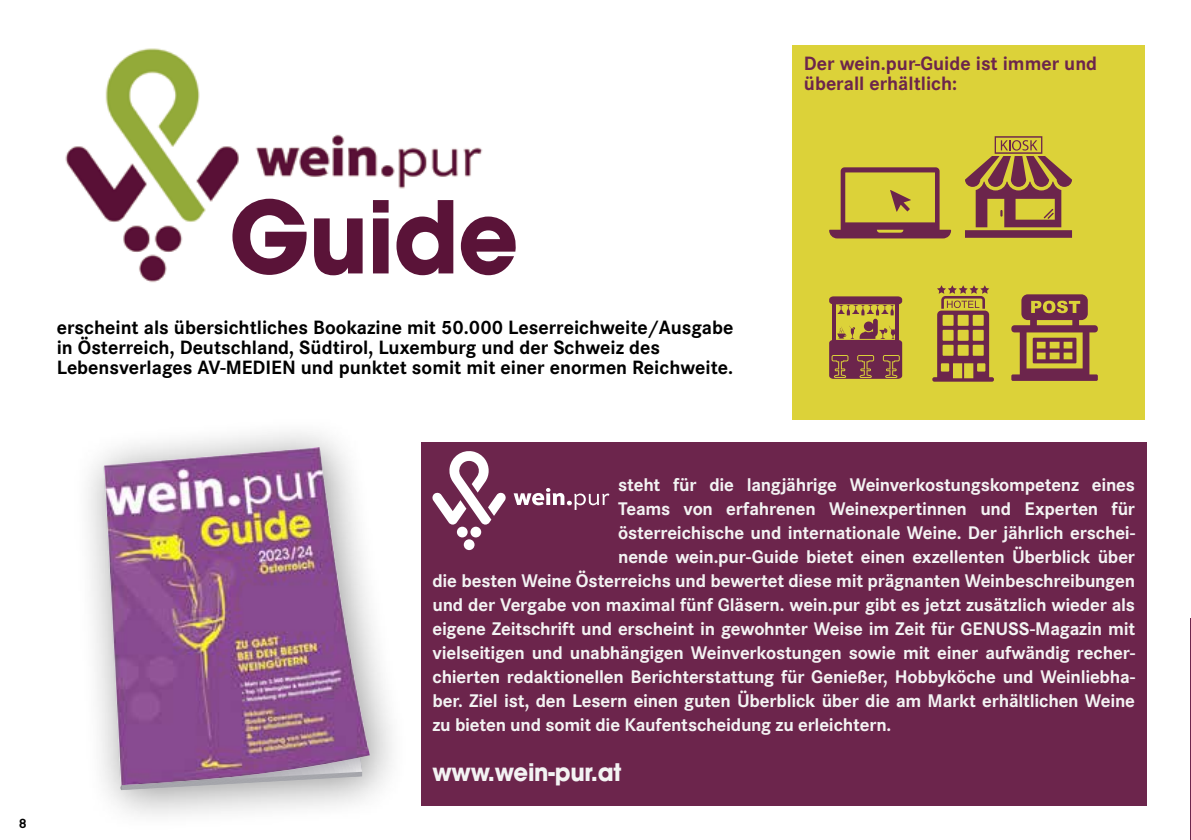
<style>
.page{position:relative;width:1191px;height:840px;background:#fff}
.page>*{position:absolute;margin:0;border:0;box-sizing:border-box;transform-origin:0 0}
.t1{font:700 99px "ITC Avant Garde Std";letter-spacing:-.01em;color:#5a1338;scale:.95 1}
.t2{font:700 24px "ITC Avant Garde Std";letter-spacing:-.01em;color:#f3f3f3;scale:.95 1}
.t3{font:700 20px/20px "Corporate S";color:#000}
.t4{font:700 20px/20px "Corporate S";color:#6c254c}
.t5{font:700 19px "Corporate S";letter-spacing:-.01em;color:#f3f3f3}
.t6{font:700 14px "Corporate S";color:#000}
</style>
<div class="page">
<hr style="left:1190px;top:618px;width:1px;height:221px;background:#6c254c">
<img style="left:65px;top:48px;width:418px;height:235px">
<div style="left:792px;top:45px;width:353px;height:375px;background:#dcd239"></div>
<div style="left:71px;top:415px;width:339px;height:416px;background:#000;opacity:.4"></div>
<svg style="left:103px;top:465px;width:18px;height:324px"></svg>
<img style="left:104px;top:447px;width:266px;height:337px">
<div style="left:421px;top:442px;width:725px;height:363px;background:#6c254c"></div>
<svg style="left:829px;top:167px;width:122px;height:71px"></svg>
<svg style="left:829px;top:296px;width:73px;height:82px"></svg>
<svg style="left:932px;top:285px;width:62px;height:96px"></svg>
<svg style="left:1011px;top:294px;width:86px;height:86px"></svg>
<svg style="left:965px;top:136px;width:107px;height:102px"></svg>
<div style="left:464px;top:539px;width:10px;height:10px;background:#fff;border-radius:50%"></div>
<div style="left:457px;top:526px;width:10px;height:11px;background:#fff;border-radius:50%"></div>
<div style="left:470px;top:526px;width:11px;height:11px;background:#fff;border-radius:50%"></div>
<svg style="left:432px;top:451px;width:74px;height:73px"></svg>
<svg style="left:513px;top:488px;width:96px;height:21px"></svg>
<p class="t4" style="left:804px;top:54px;width:295px">Der wein.pur-Guide ist immer und überall erhältlich:</p>
<h1 class="t1" style="left:229px;top:172px;width:306px">Guide</h1>
<p class="t3" style="left:57px;top:317px;width:678px">erscheint als übersichtliches Bookazine mit 50.000 Leserreichweite/Ausgabe in Österreich, Deutschland, Südtirol, Luxemburg und der Schweiz des<br>Lebensverlages AV-MEDIEN und punktet somit mit einer enormen Reichweite.</p>
<p class="t6" style="left:19px;top:814px;width:9px">8</p>
<p class="t5" style="left:618px;top:473px;width:518px">steht für die langjährige Weinverkostungskompetenz eines</p>
<p class="t5" style="left:618px;top:497px;width:518px">Teams von erfahrenen Weinexpertinnen und Experten für</p>
<p class="t5" style="left:618px;top:521px;width:518px">österreichische und internationale Weine. Der jährlich erschei-</p>
<p class="t5" style="left:618px;top:545px;width:518px">nende wein.pur--Guide bietet einen exzellenten Überblick über</p>
<p class="t5" style="left:432px;top:569px;width:704px">die besten Weine Österreichs und bewertet diese mit prägnanten Weinbeschreibungen</p>
<p class="t5" style="left:432px;top:593px;width:704px">und der Vergabe von maximal fünf Gläsern. wein.pur gibt es jetzt zusätzlich wieder als</p>
<p class="t5" style="left:432px;top:617px;width:704px">eigene Zeitschrift und erscheint in gewohnter Weise im Zeit für GENUSS-Magazin mit</p>
<p class="t5" style="left:432px;top:641px;width:704px">vielseitigen und unabhängigen Weinverkostungen sowie mit einer aufwändig recher-</p>
<p class="t5" style="left:432px;top:665px;width:704px">chierten redaktionellen Berichterstattung für Genießer, Hobbyköche und Weinliebha-</p>
<p class="t5" style="left:432px;top:689px;width:704px">ber. Ziel ist, den Lesern einen guten Überblick über die am Markt erhältlichen Weine</p>
<p class="t5" style="left:432px;top:713px;width:460px">zu bieten und somit die Kaufentscheidung zu erleichtern.</p>
<p class="t2" style="left:432px;top:756px;width:201px">www.wein-pur.at</p>
</div>
